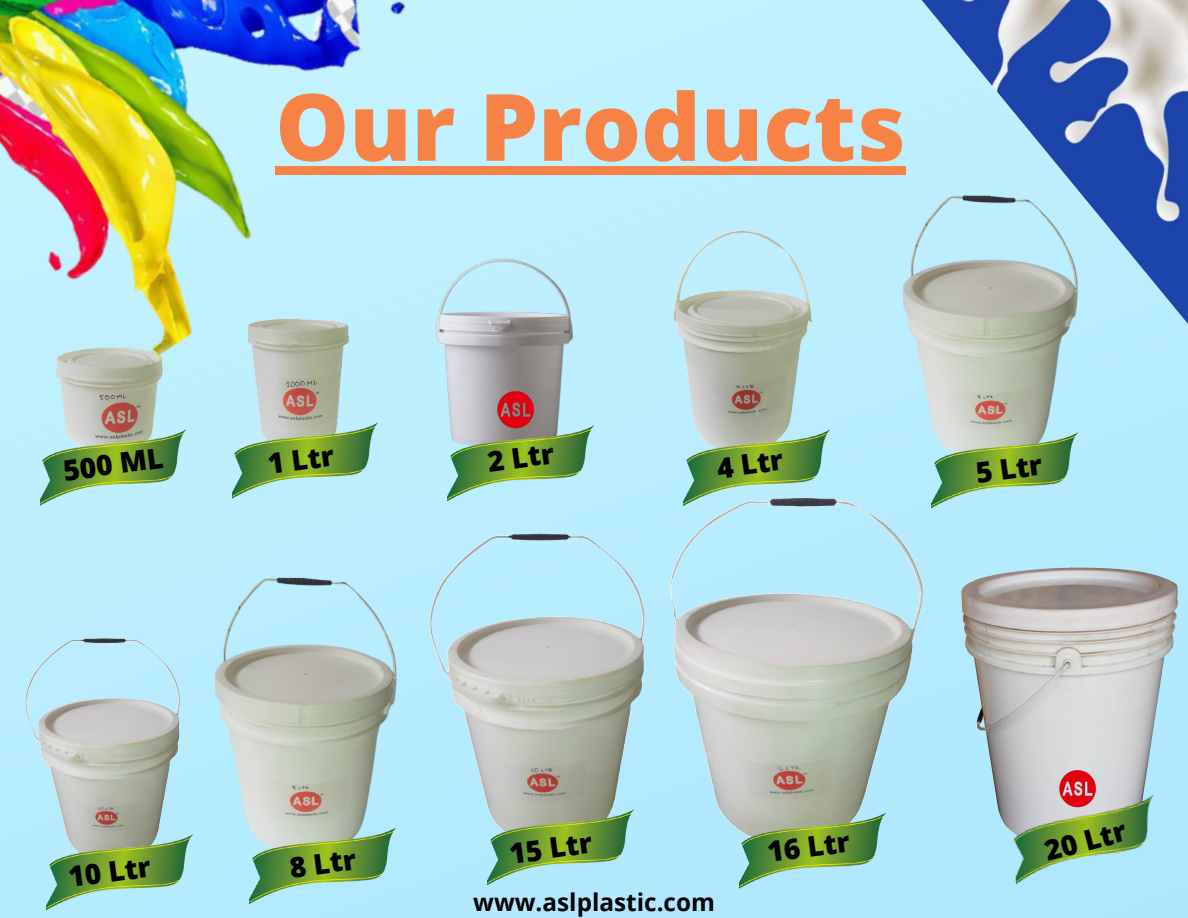
<style>
.page{position:relative;width:1188px;height:918px;background:#fff}
.page>*{position:absolute;margin:0;border:0;box-sizing:border-box;transform-origin:0 0}
.t1{font:800 93px "Open Sans";color:#f68245}
.t2{font:800 28.2px "Open Sans";color:#000}
.t3{font:700 24.3px "Open Sans";color:#000}
</style>
<div class="page">
<img style="left:0;top:0;width:1188px;height:918px">
<img style="left:515px;top:242px;width:98px;height:217px">
<img style="left:643px;top:211px;width:206px;height:246px">
<img style="left:880px;top:421px;width:224px;height:63px">
<img style="left:22px;top:631px;width:169px;height:235px">
<img style="left:661px;top:487px;width:282px;height:363px">
<img style="left:947px;top:558px;width:241px;height:299px">
<img style="left:40px;top:501px;width:146px;height:7px">
<img style="left:448px;top:423px;width:146px;height:80px">
<img style="left:684px;top:428px;width:146px;height:80px">
<img style="left:932px;top:431px;width:146px;height:79px">
<img style="left:47px;top:832px;width:146px;height:80px">
<img style="left:740px;top:811px;width:146px;height:80px">
<img style="left:425px;top:526px;width:229px;height:324px">
<img style="left:488px;top:807px;width:146px;height:80px">
<img style="left:1060px;top:771px;width:36px;height:23px">
<img style="left:1009px;top:794px;width:153px;height:93px">
<img style="left:515px;top:391px;width:18px;height:37px">
<img style="left:0;top:0;width:515px;height:501px">
<img style="left:866px;top:0;width:322px;height:421px">
<div style="left:275px;top:166px;width:631px;height:9px;background:#f68245"></div>
<img style="left:191px;top:564px;width:233px;height:315px">
<img style="left:250px;top:826px;width:146px;height:80px">
<p class="t1" style="left:275px;top:61px;width:632px">Our Products</p>
<p class="t2" style="left:61px;top:451px;width:102px;rotate:-8deg">500 ML</p>
<p class="t2" style="left:485px;top:442px;width:68px;rotate:-8deg">2 Ltr</p>
<p class="t2" style="left:714px;top:449px;width:68px;rotate:-8deg">4 Ltr</p>
<p class="t2" style="left:973px;top:453px;width:68px;rotate:-8deg">5 Ltr</p>
<p class="t2" style="left:265px;top:444px;width:68px;rotate:-8deg">1 Ltr</p>
<p class="t2" style="left:66px;top:858px;width:85px;rotate:-8deg">10 Ltr</p>
<p class="t2" style="left:287px;top:848px;width:68px;rotate:-8deg">8 Ltr</p>
<p class="t2" style="left:507px;top:834px;width:85px;rotate:-8deg">15 Ltr</p>
<p class="t3" style="left:473px;top:885px;width:243px">www.aslplastic.com</p>
<p class="t2" style="left:765px;top:833px;width:85px;rotate:-8deg">16 Ltr</p>
<p class="t2" style="left:1040px;top:832px;width:85px;rotate:-15deg">20 Ltr</p>
</div>
